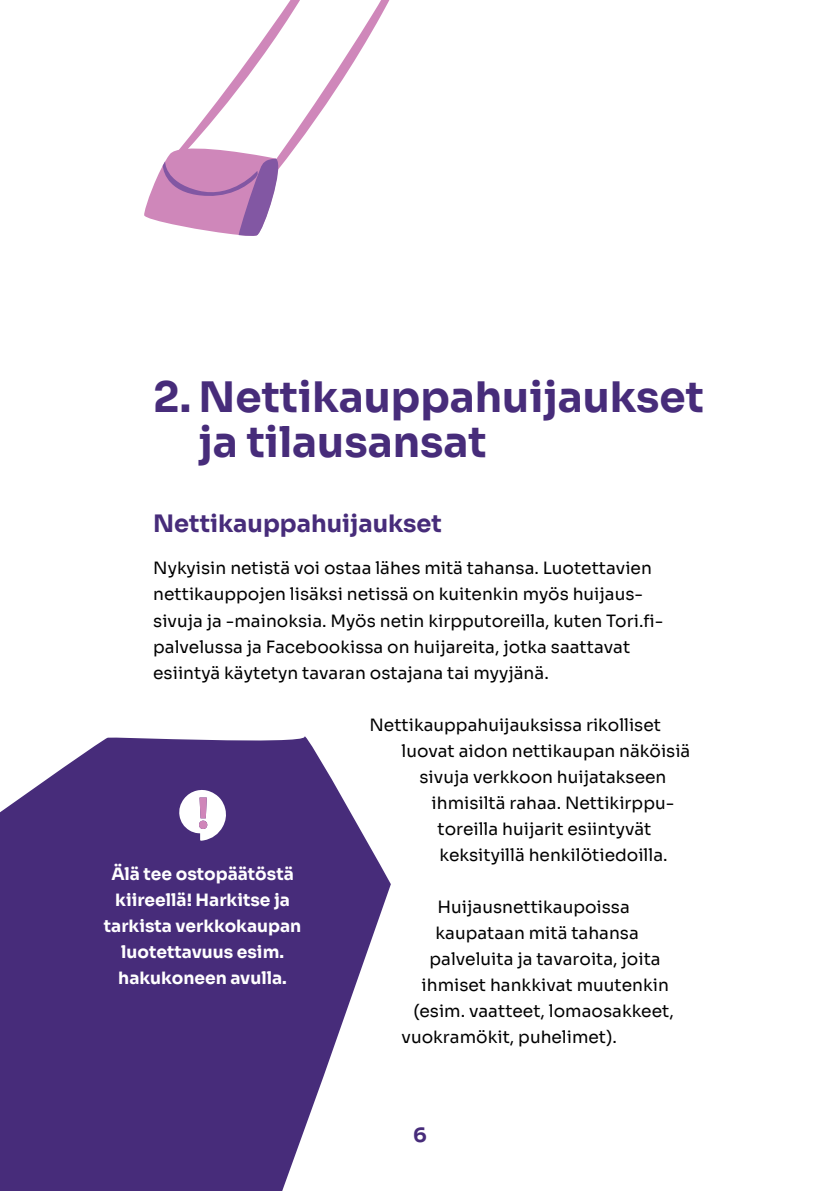
<style>
.page{position:relative;width:840px;height:1191px;background:#fff}
.page>*{position:absolute;margin:0;border:0;box-sizing:border-box;transform-origin:0 0}
.t1{font:700 42px/45.4px "Sora";color:#472c7a}
.t2{font:700 24px "Sora";color:#472c7a}
.t3{font:700 20px "Sora";color:#472c7a}
.t4{font:17px/26px "Sora";color:#000}
.t5{font:700 17px/26px "Sora";color:#fff;text-align:center}
</style>
<div class="page">
<svg style="left:0;top:736px;width:390px;height:455px;fill:#472c7a"></svg>
<svg style="left:178px;top:789px;width:49px;height:51px"></svg>
<div style="left:199px;top:820px;width:8px;height:9px;background:#cf86b9;border-radius:50%"></div>
<svg style="left:144px;top:0;width:246px;height:236px"></svg>
<h1 class="t1" style="left:198px;top:377px;width:506px;text-indent:-45px">2. Nettikauppahuijaukset ja tilausansat</h1>
<h2 class="t2" style="left:153px;top:513px;width:290px">Nettikauppahuijaukset</h2>
<p class="t4" style="left:153px;top:557px;width:511px">Nykyisin netistä voi ostaa lähes mitä tahansa. Luotettavien nettikauppojen lisäksi netissä on kuitenkin myös huijaus&shy;sivuja ja -mainoksia. Myös netin kirpputoreilla, kuten Tori.fi&shy;palvelussa ja Facebookissa on huijareita, jotka saattavat esiintyä käytetyn tavaran ostajana tai myyjänä.</p>
<p class="t4" style="left:369px;top:713px;width:293px">Nettikauppahuijauksissa rikolliset</p>
<p class="t4" style="left:401px;top:739px;width:290px">luovat aidon nettikaupan näköisiä</p>
<p class="t4" style="left:419px;top:765px;width:248px">sivuja verkkoon huijatakseen</p>
<p class="t4" style="left:431px;top:791px;width:244px">ihmisiltä rahaa. Nettikirppu-</p>
<p class="t4" style="left:437px;top:817px;width:215px">toreilla huijarit esiintyvät</p>
<p class="t4" style="left:439px;top:843px;width:229px">keksityillä henkilötiedoilla.</p>
<p class="t4" style="left:437px;top:895px;width:194px">Huijausnettikaupoissa</p>
<p class="t4" style="left:435px;top:921px;width:205px">kaupataan mitä tahansa</p>
<p class="t4" style="left:429px;top:947px;width:232px">palveluita ja tavaroita, joita</p>
<p class="t4" style="left:421px;top:973px;width:249px">ihmiset hankkivat muutenkin</p>
<p class="t4" style="left:413px;top:999px;width:262px">(esim. vaatteet, lomaosakkeet,</p>
<p class="t4" style="left:401px;top:1025px;width:217px">vuokramökit, puhelimet).</p>
<p class="t5" style="left:104px;top:861px;width:199px">Älä tee ostopäätöstä kiireellä! Harkitse ja tarkista verkkokaupan luotettavuus esim. hakukoneen avulla.</p>
<p class="t3" style="left:413px;top:1126px;width:15px">6</p>
</div>
